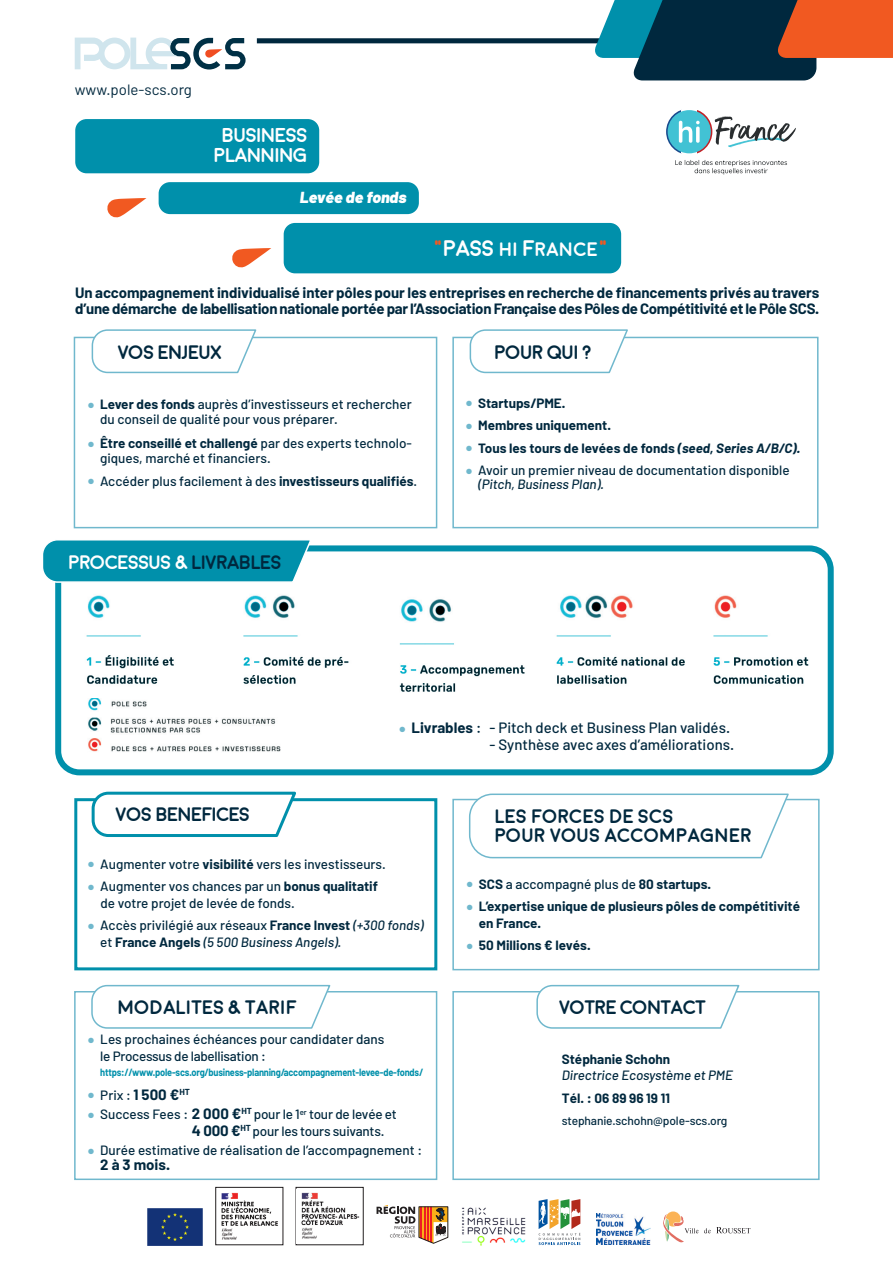
<style>
.page{position:relative;width:893px;height:1263px;background:#fff}
.page>*{position:absolute;margin:0;border:0;box-sizing:border-box;transform-origin:0 0}
.t1{font:700 20.1px "Moon";letter-spacing:-.04em;color:#fff}
.t2{font:700 19.5px/19.5px "Moon";letter-spacing:-.04em;color:#00283e}
.t3{font:700 19.5px "Moon";letter-spacing:-.04em;color:#fff}
.t4{font:italic 900 16.05px "Barlow";color:#fff}
.t5{font:700 15px/16.5px "Barlow";letter-spacing:-.02em;color:#00283e}
.t6{font:500 15px "Barlow";color:#00283e}
.t7{font:15px "Barlow";color:#00283e}
.t8{font:500 13.5px/16.5px "Barlow";color:#00283e}
.t9{font:700 13.5px/16.5px "Barlow";color:#00283e}
.t10{font:italic 500 13.5px/16.5px "Barlow";color:#00283e}
.t11{font:500 12px "Barlow";letter-spacing:-.01em;color:#00283e}
.t12{font:700 10.5px "Barlow";letter-spacing:-.02em;color:#0090ab;scale:.88 1}
.s1{font-size:22.5px;color:#f15921}
.s2{font-size:22.5px}
.s3{color:#70b8cd}
.s4{font-weight:700}
.s5{color:#00283e}
.s6{font-style:italic}
.s7{font-style:normal}
.s8{font-weight:700;font-style:normal}
.s9{font-weight:700;font-size:15px}
</style>
<div class="page">
<div style="left:257px;top:38px;width:401px;height:5px;background:#00283e"></div>
<svg style="left:593px;top:0;width:300px;height:80px;background:#605e5e"></svg>
<svg style="left:75px;top:38px;width:171px;height:32px"></svg>
<svg style="left:377px;top:1205px;width:71px;height:38px"></svg>
<svg style="left:539px;top:1199px;width:41px;height:46px"></svg>
<svg style="left:704px;top:1227px;width:46px;height:6px"></svg>
<svg style="left:663px;top:1211px;width:35px;height:32px"></svg>
<img style="left:147px;top:1208px;width:56px;height:37px">
<img style="left:462px;top:1207px;width:64px;height:39px">
<div style="left:296px;top:1187px;width:67px;height:58px;border:1px solid #231f20"></div>
<img style="left:221px;top:1192px;width:57px;height:48px">
<img style="left:297px;top:1189px;width:64px;height:55px">
<img style="left:596px;top:1213px;width:55px;height:32px">
<div style="left:75px;top:119px;width:244px;height:54px;background:#0090ab;border-radius:11px"></div>
<div style="left:159px;top:182px;width:260px;height:32px;background:#0090ab;border-radius:11px"></div>
<svg style="left:107px;top:198px;width:39px;height:19px"></svg>
<svg style="left:232px;top:248px;width:39px;height:19px"></svg>
<div style="left:55px;top:545px;width:779px;height:230px;border:6px solid #0090ab;border-radius:21px"></div>
<svg style="left:43px;top:540px;width:270px;height:44px;background:#1e9db4"></svg>
<div style="left:74px;top:798px;width:363px;height:172px;border:3px solid #0090ab"></div>
<svg style="left:90px;top:791px;width:209px;height:46px"></svg>
<div style="left:452px;top:799px;width:368px;height:171px;border:2px solid #70b8cd"></div>
<svg style="left:468px;top:793px;width:322px;height:66px"></svg>
<div style="left:74px;top:991px;width:363px;height:189px;border:2px solid #70b8cd"></div>
<svg style="left:90px;top:984px;width:242px;height:45px"></svg>
<div style="left:452px;top:991px;width:368px;height:189px;border:2px solid #70b8cd"></div>
<svg style="left:536px;top:984px;width:205px;height:45px"></svg>
<div style="left:452px;top:337px;width:366px;height:191px;border:2px solid #70b8cd"></div>
<svg style="left:469px;top:329px;width:160px;height:45px"></svg>
<div style="left:74px;top:337px;width:363px;height:191px;border:2px solid #70b8cd"></div>
<svg style="left:91px;top:329px;width:167px;height:45px"></svg>
<div style="left:284px;top:223px;width:337px;height:50px;background:#0090ab;border-radius:11px"></div>
<img style="left:88px;top:698px;width:193px;height:54px">
<img style="left:86px;top:635px;width:723px;height:57px">
<img style="left:87px;top:595px;width:650px;height:27px">
<svg style="left:666px;top:110px;width:130px;height:65px"></svg>
<p class="t7" style="left:75px;top:80px;width:119px">www.pole-scs.org</p>
<p class="t1" style="left:222px;top:125px;width:87px">BUSINESS</p>
<p class="t1" style="left:214px;top:145px;width:96px">PLANNING</p>
<p class="t4" style="left:300px;top:187px;width:108px">Levée de fonds</p>
<p class="t3" style="left:432px;top:240px;width:179px"><span class="s1">“</span><span class="s2">PASS</span> HI <span class="s2">F</span>RANCE<span class="s1">“</span></p>
<p class="t5" style="left:75px;top:284px;width:745px">Un accompagnement individualisé inter pôles pour les entreprises en recherche de financements privés au travers d’une démarche de labellisation nationale portée par l’Association Française des Pôles de Compétitivité et le Pôle SCS.</p>
<p class="t2" style="left:118px;top:343px;width:106px">VOS ENJEUX</p>
<p class="t8" style="left:100px;top:397px;width:313px;line-height:15px;text-indent:-12px"><span class="s3">●</span> <span class="s4">Lever des fonds</span> auprès d’investisseurs et rechercher du conseil de qualité pour vous préparer.</p>
<p class="t8" style="left:100px;top:436px;width:313px;line-height:15px;text-indent:-12px"><span class="s3">●</span> <span class="s4">Être conseillé et challengé</span> par des experts technolo&shy;giques, marché et financiers.</p>
<p class="t8" style="left:88px;top:472px;width:331px"><span class="s3">●</span> Accéder plus facilement à des <span class="s4">investisseurs qualifiés</span>.</p>
<p class="t3" style="left:68px;top:552px;width:215px">PROCESSUS &amp; <span class="s5">LIVRABLES</span></p>
<p class="t2" style="left:495px;top:343px;width:99px">POUR QUI ?</p>
<p class="t9" style="left:466px;top:394px;width:101px"><span class="s3">●</span> Startups/PME.</p>
<p class="t9" style="left:466px;top:417px;width:146px"><span class="s3">●</span> Membres uniquement.</p>
<p class="t9" style="left:466px;top:439px;width:336px"><span class="s3">●</span> Tous les tours de levées de fonds <span class="s6">(seed, Series A/B/C).</span></p>
<p class="t8" style="left:478px;top:463px;width:313px;line-height:13.5px;text-indent:-12px"><span class="s3">●</span> Avoir un premier niveau de documentation disponible <span class="s6">(Pitch, Business Plan).</span></p>
<p class="t2" style="left:116px;top:805px;width:136px">VOS BENEFICES</p>
<p class="t6" style="left:399px;top:718px;width:332px"><span class="s3">●</span> <span class="s4">Livrables</span> : - Pitch deck et Business Plan validés.</p>
<p class="t6" style="left:489px;top:735px;width:246px">- Synthèse avec axes d’améliorations.</p>
<p class="t2" style="left:494px;top:807px;width:260px">LES FORCES DE SCS<br>POUR VOUS ACCOMPAGNER</p>
<p class="t8" style="left:88px;top:855px;width:299px"><span class="s3">●</span> Augmenter votre <span class="s4">visibilité</span> vers les investisseurs.</p>
<p class="t8" style="left:100px;top:878px;width:279px;text-indent:-12px"><span class="s3">●</span> Augmenter vos chances par un <span class="s4">bonus qualitatif </span>de votre projet de levée de fonds.</p>
<p class="t10" style="left:100px;top:917px;width:325px;text-indent:-12px"><span class="s3">●</span> <span class="s7">Accès privilégié aux réseaux</span> <span class="s8">France Invest</span> (+300 fonds) <span class="s7">et</span> <span class="s8">France Angels</span> (5 500 Business Angels).</p>
<p class="t8" style="left:467px;top:875px;width:246px"><span class="s3">●</span> <span class="s4">SCS</span> a accompagné plus de <span class="s4">80 startups.</span></p>
<p class="t9" style="left:479px;top:898px;width:323px;text-indent:-12px"><span class="s3">●</span> L’expertise unique de plusieurs pôles de compétitivité en France.</p>
<p class="t9" style="left:467px;top:937px;width:125px"><span class="s3">●</span> 50 Millions € levés.</p>
<p class="t2" style="left:117px;top:998px;width:181px">MODALITES &amp; TARIF</p>
<p class="t2" style="left:559px;top:998px;width:148px">VOTRE CONTACT</p>
<p class="t8" style="left:100px;top:1031px;width:285px;text-indent:-12px"><span class="s3">●</span> Les prochaines échéances pour candidater dans le Processus de labellisation :</p>
<p class="t12" style="left:100px;top:1065px;width:368px">https://www.pole-scs.org/business-planning/accompagnement-levee-de-fonds/</p>
<p class="t8" style="left:88px;top:1086px;width:103px"><span class="s3">●</span> Prix : <span class="s9">1 500 €</span><sup>HT</sup></p>
<p class="t8" style="left:192px;top:1106px;width:207px;text-indent:-104px"><span class="s3">●</span> Success Fees : <span class="s9">2 000 €</span><sup>HT</sup> pour le 1<sup>er</sup> tour de levée et<br><span class="s9">4 000 €</span><sup>HT</sup> pour les tours suivants.</p>
<p class="t8" style="left:88px;top:1142px;width:335px"><span class="s3">●</span> Durée estimative de réalisation de l’accompagnement :</p>
<p class="t5" style="left:100px;top:1157px;width:71px">2 à 3 mois.</p>
<p class="t9" style="left:562px;top:1050px;width:110px">Stéphanie Schohn</p>
<p class="t10" style="left:562px;top:1067px;width:173px">Directrice Ecosystème et PME</p>
<p class="t9" style="left:562px;top:1089px;width:110px">Tél. : 06 89 96 19 11</p>
<p class="t11" style="left:562px;top:1113px;width:167px">stephanie.schohn@pole-scs.org</p>
</div>
